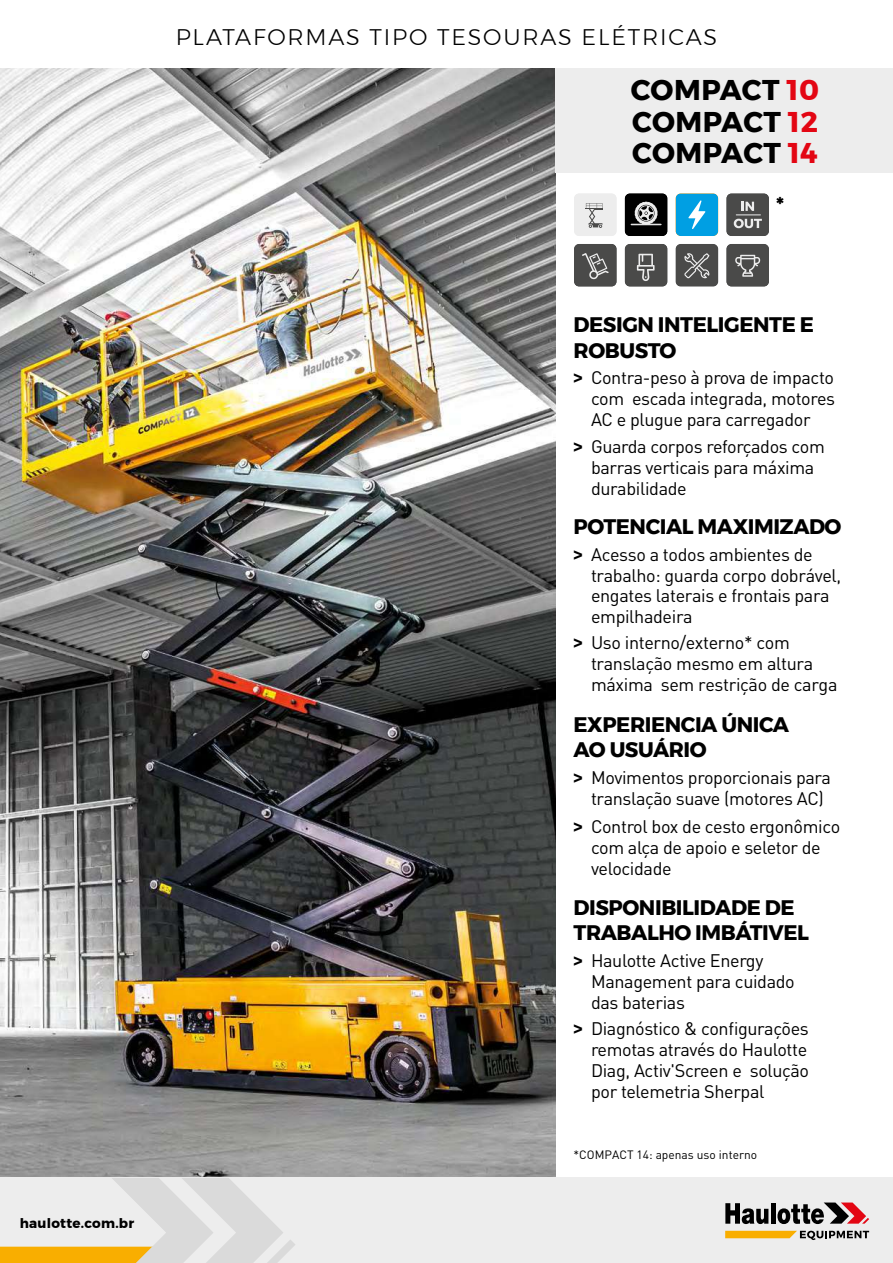
<style>
.page{position:relative;width:893px;height:1263px;background:#fff}
.page>*{position:absolute;margin:0;border:0;box-sizing:border-box;transform-origin:0 0}
.t1{font:700 28.5px/31.5px "Montserrat";letter-spacing:.02em;color:#000;text-align:justify}
.t2{font:300 22.5px "Montserrat";letter-spacing:.08em;color:#000}
.t3{font:700 21px/25.5px "Montserrat";letter-spacing:-.02em;color:#000}
.t4{font:18px/21px "DIN Pro";letter-spacing:-.02em;color:#000}
.t5{font:700 13.5px "Montserrat";letter-spacing:.02em;color:#000}
.t6{font:12px "DIN Pro";color:#000}
.s1{color:#e30613}
.s2{font-family:"Montserrat";font-weight:700}
</style>
<div class="page">
<img style="left:0;top:68px;width:556px;height:1109px">
<div style="left:556px;top:68px;width:337px;height:105px;background:#ededed"></div>
<div style="left:0;top:1178px;width:893px;height:85px;background:#ededed"></div>
<svg style="left:676px;top:244px;width:42px;height:42px"></svg>
<svg style="left:625px;top:244px;width:42px;height:42px"></svg>
<svg style="left:726px;top:244px;width:43px;height:42px"></svg>
<svg style="left:726px;top:193px;width:43px;height:43px"></svg>
<svg style="left:676px;top:193px;width:42px;height:43px"></svg>
<svg style="left:625px;top:193px;width:42px;height:43px"></svg>
<svg style="left:574px;top:193px;width:43px;height:43px"></svg>
<svg style="left:574px;top:244px;width:43px;height:42px"></svg>
<svg style="left:725px;top:1203px;width:43px;height:21px"></svg>
<hr style="left:771px;top:1203px;width:4px;height:21px;background:#000">
<svg style="left:777px;top:1202px;width:92px;height:22px"></svg>
<svg style="left:725px;top:1231px;width:144px;height:9px"></svg>
<svg style="left:0;top:1178px;width:295px;height:85px"></svg>
<p class="t2" style="left:176px;top:20px;width:543px">PLATAFORMAS TIPO TESOURAS ELÉTRICAS</p>
<h1 class="t1" style="left:631px;top:75px;width:190px">COMPACT <span class="s1">10<br></span>COMPACT <span class="s1">12<br></span>COMPACT <span class="s1">14</span></h1>
<p class="t3" style="left:776px;top:192px;width:10px">*</p>
<p class="t5" style="left:20px;top:1212px;width:116px">haulotte.com.br</p>
<p class="t3" style="left:574px;top:312px;width:242px">DESIGN INTELIGENTE E<br>ROBUSTO</p>
<p class="t4" style="left:591px;top:367px;width:246px;text-align:justify;text-indent:-17px"><span class="s2">&gt;</span> Contra-peso à prova de impacto com escada integrada, motores AC e plugue para carregador</p>
<p class="t4" style="left:591px;top:435px;width:235px;text-indent:-17px"><span class="s2">&gt;</span> Guarda corpos reforçados com barras verticais para máxima durabilidade</p>
<p class="t3" style="left:574px;top:514px;width:269px">POTENCIAL MAXIMIZADO</p>
<p class="t4" style="left:591px;top:543px;width:252px;text-indent:-17px"><span class="s2">&gt;</span> Acesso a todos ambientes de trabalho: guarda corpo dobrável, engates laterais e frontais para empilhadeira</p>
<p class="t4" style="left:591px;top:632px;width:248px;line-height:20.5px;text-indent:-17px"><span class="s2">&gt;</span> Uso interno/externo* com translação mesmo em altura máxima sem restrição de carga</p>
<p class="t3" style="left:574px;top:712px;width:217px">EXPERIENCIA ÚNICA<br>AO USUÁRIO</p>
<p class="t4" style="left:574px;top:766px;width:259px;text-align:center"><span class="s2">&gt;</span> Movimentos proporcionais para translação suave (motores AC)</p>
<p class="t4" style="left:591px;top:815px;width:251px;text-indent:-17px"><span class="s2">&gt;</span> Control box de cesto ergonômico com alça de apoio e seletor de velocidade</p>
<p class="t3" style="left:574px;top:894px;width:237px">DISPONIBILIDADE DE<br>TRABALHO IMBÁTIVEL</p>
<p class="t4" style="left:591px;top:949px;width:205px;text-indent:-17px"><span class="s2">&gt;</span> Haulotte Active Energy<br>Management para cuidado das baterias</p>
<p class="t4" style="left:591px;top:1017px;width:220px;text-align:justify;text-indent:-17px"><span class="s2">&gt;</span> Diagnóstico &amp; configurações remotas através do Haulotte Diag, Activ'Screen e solução por telemetria Sherpal</p>
<p class="t6" style="left:574px;top:1146px;width:185px">*COMPACT 14: apenas uso interno</p>
</div>
